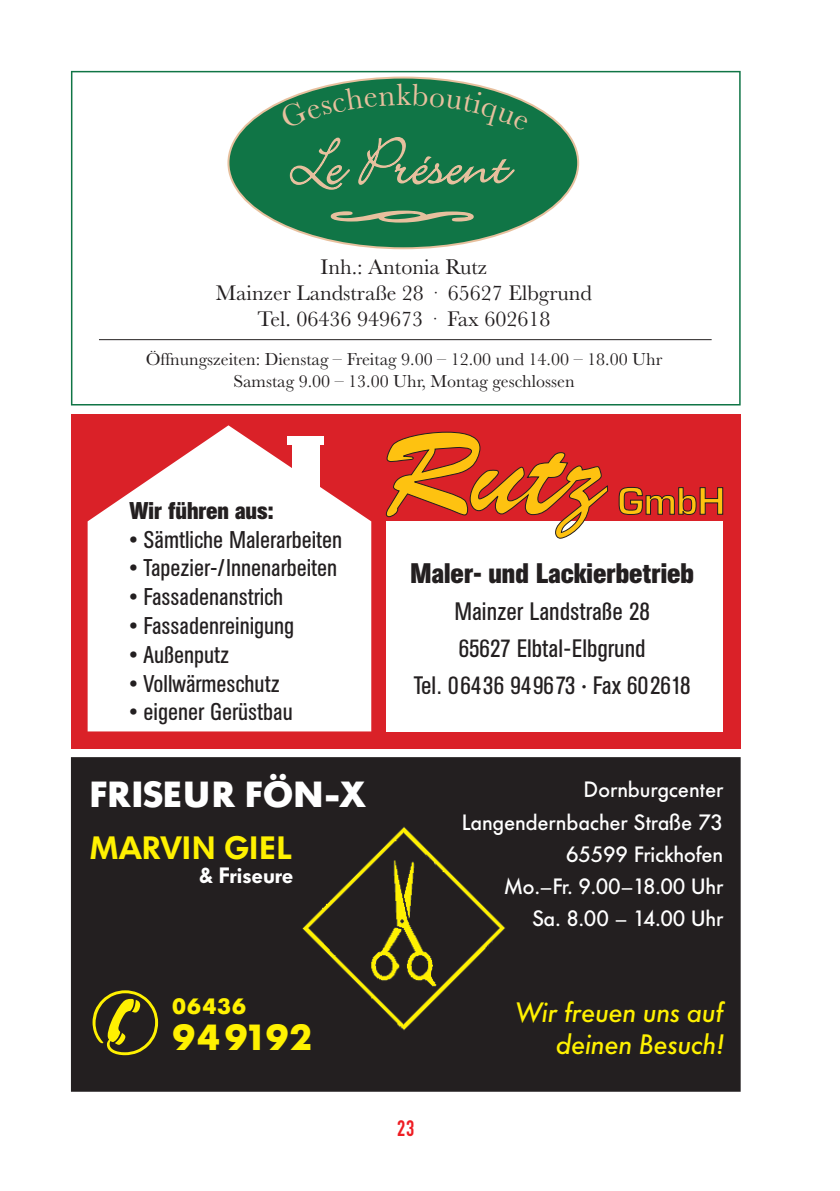
<style>
.page{position:relative;width:840px;height:1191px;background:#fff}
.page>*{position:absolute;margin:0;border:0;box-sizing:border-box;transform-origin:0 0}
.t1{font:700 36px "Futura BQ";letter-spacing:.02em;color:#fff}
.t2{font:700 36px "Futura BQ";color:#fff101}
.t3{font:600 32px "Futura BQ";color:#fff101}
.t4{font:32px "Baskerville";color:#e7c09e}
.t5{font:italic 500 28px/32px "Futura BQ";color:#fff101;text-align:right}
.t6{font:700 28px "AG Buch Condensed BQ";color:#231f20}
.t7{font:25px/37px "AG Buch Condensed BQ";color:#231f20;text-align:center}
.t8{font:24px "AG Buch Condensed BQ";color:#231f20}
.t9{font:700 24px "AG Buch Condensed BQ";color:#231f20}
.t10{font:500 22px/32px "Futura BQ";color:#fff;text-align:right}
.t11{font:22px/26.4px "Baskerville";color:#231f20;text-align:center}
.t12{font:600 22px "Futura BQ";color:#fff}
.t13{font:700 22px "Futura BQ";letter-spacing:.02em;color:#fff101}
.t14{font:700 22px "DIN Condensed";color:#ee1d23}
.t15{font:18px/21.6px "Baskerville";color:#231f20;text-align:center}
</style>
<div class="page">
<div style="left:71px;top:757px;width:669px;height:334px;background:#231f20"></div>
<img style="left:299px;top:820px;width:213px;height:217px">
<svg style="left:71px;top:71px;width:669px;height:334px"></svg>
<svg style="left:329px;top:210px;width:145px;height:14px"></svg>
<hr style="left:99px;top:339px;width:612px;height:1px;background:#231f20">
<div style="left:71px;top:414px;width:669px;height:334px;background:#da2128"></div>
<svg style="left:88px;top:425px;width:283px;height:306px;fill:#fff"></svg>
<div style="left:292px;top:444px;width:27px;height:45px;background:#fff"></div>
<div style="left:287px;top:436px;width:37px;height:9px;background:#fff"></div>
<div style="left:386px;top:521px;width:336px;height:210px;background:#fff"></div>
<svg style="left:385px;top:431px;width:223px;height:108px"></svg>
<svg style="left:618px;top:486px;width:105px;height:29px"></svg>
<div style="left:92px;top:989px;width:66px;height:66px;background:#231f20"></div>
<svg style="left:279px;top:83px;width:249px;height:107px"></svg>
<h2 class="t4" style="left:396px;top:74px;width:16px">k</h2>
<p class="t11" style="left:216px;top:254px;width:377px">Inh.: Antonia Rutz<br>Mainzer Landstraße 28 · 65627 Elbgrund<br>Tel. 06436 949673 · Fax 602618</p>
<p class="t15" style="left:146px;top:349px;width:517px">Öffnungszeiten: Dienstag – Freitag 9.00 – 12.00 und 14.00 – 18.00 Uhr<br>Samstag 9.00 – 13.00 Uhr, Montag geschlossen</p>
<p class="t9" style="left:129px;top:496px;width:145px">Wir führen aus:</p>
<p class="t8" style="left:129px;top:525px;width:214px">• Sämtliche Malerarbeiten</p>
<p class="t8" style="left:129px;top:554px;width:209px">• Tapezier-/Innenarbeiten</p>
<p class="t8" style="left:129px;top:583px;width:155px">• Fassadenanstrich</p>
<p class="t8" style="left:129px;top:612px;width:166px">• Fassadenreinigung</p>
<p class="t8" style="left:129px;top:641px;width:101px">• Außenputz</p>
<p class="t8" style="left:129px;top:669px;width:151px">• Vollwärmeschutz</p>
<p class="t8" style="left:129px;top:698px;width:165px">• eigener Gerüstbau</p>
<h1 class="t1" style="left:89px;top:772px;width:278px">FRISEUR FÖN-X</h1>
<h2 class="t3" style="left:89px;top:829px;width:204px">MARVIN GIEL</h2>
<p class="t12" style="left:199px;top:862px;width:96px">&amp; Friseure</p>
<p class="t13" style="left:172px;top:993px;width:76px">06436</p>
<h1 class="t2" style="left:172px;top:1015px;width:143px">949192</h1>
<p class="t6" style="left:410px;top:557px;width:285px">Maler- und Lackierbetrieb</p>
<p class="t7" style="left:413px;top:593px;width:278px">Mainzer Landstraße 28<br>65627 Elbtal-Elbgrund<br>Tel. 06436 949673 · Fax 602618</p>
<p class="t10" style="left:462px;top:774px;width:262px">Dornburgcenter<br>Langendernbacher Straße 73<br>65599 Frickhofen<br>Mo.–Fr. 9.00–18.00 Uhr<br>Sa. 8.00 – 14.00 Uhr</p>
<p class="t14" style="left:397px;top:1113px;width:19px">23</p>
<p class="t5" style="left:514px;top:995px;width:210px">Wir freuen uns auf deinen Besuch!</p>
</div>
